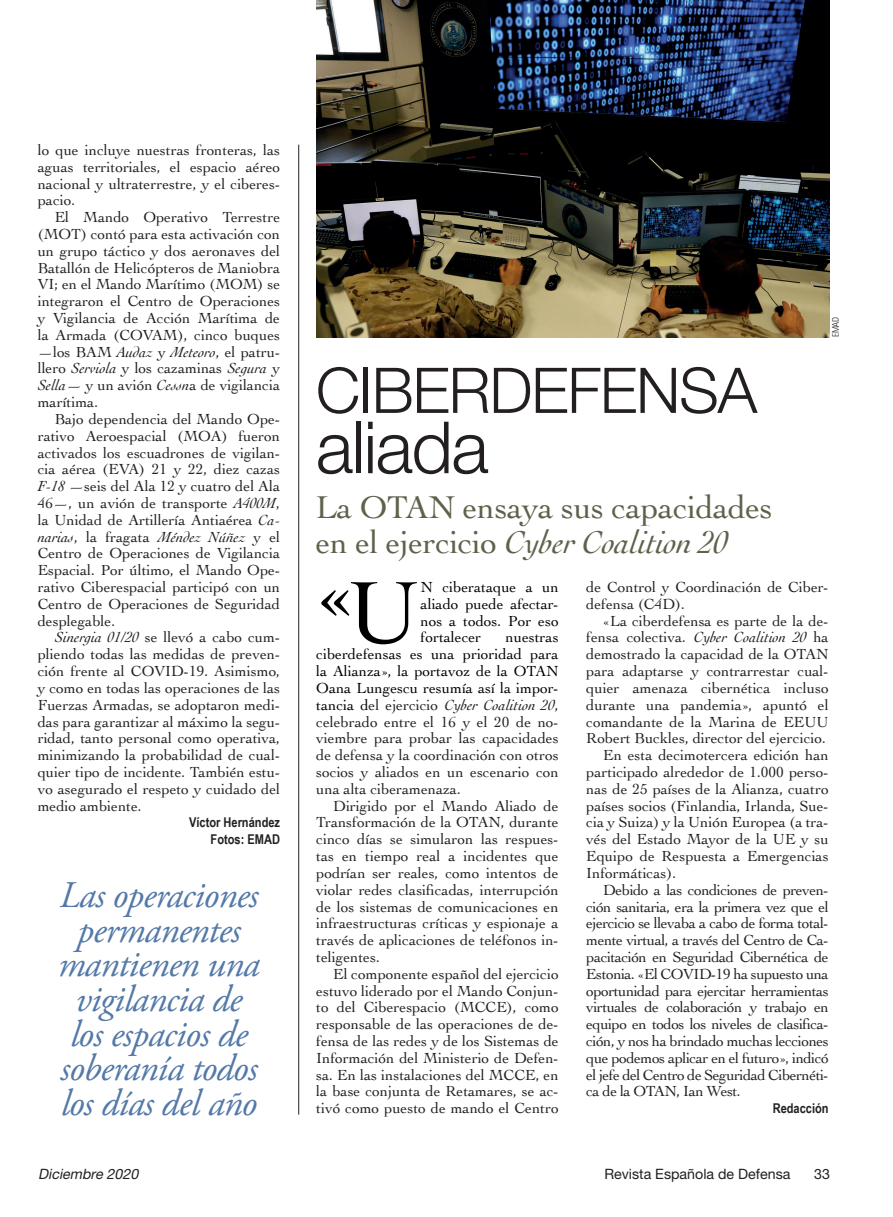
<style>
.page{position:relative;width:893px;height:1217px;background:#fff}
.page>*{position:absolute;margin:0;border:0;box-sizing:border-box;transform-origin:0 0}
.Texto_general{font:92.4px "Cochin";color:#000}
.Texto_general-2{font:300 72px "Helvetica Neue";letter-spacing:-.02em;color:#231f20}
.Texto_general-3{font:300 63px "Helvetica Neue";letter-spacing:-.02em;color:#231f20}
.Sumarioaviación{font:italic 37.5px/34.5px "Adobe Garamond Pro";letter-spacing:-.02em;color:#5379a8;text-align:center}
.Entradilla{font:33px/34.5px "Cochin";letter-spacing:-.01em;color:#60614b}
.Texto_general-4{font:15.3px/16.8px "Cochin";color:#231f20;text-align:justify}
.Texto_general-5{font:15.3px/16.8px "Cochin";color:#000;text-align:justify}
.t1{font:14.25px "Helvetica Neue";color:#231f20}
.t2{font:italic 14.25px "Helvetica Neue";color:#231f20}
.Firma{font:700 13.5px "Arial Narrow";color:#231f20}
.Crédito_foto{font:300 condensed 9px "Univers";color:#231f20}
.s1{font-style:italic}
.s2{color:#000}
</style>
<div class="page">
<hr style="left:298px;top:145px;width:1px;height:969px;background:#231f20">
<img style="left:316px;top:0;width:513px;height:337px">
<p class="Texto_general-4" style="left:38px;top:141px;width:244px">lo que incluye nuestras fronteras, las aguas territoriales, el espacio aéreo nacional y ultraterrestre, y el ciberes&shy;pacio.</p>
<p class="Texto_general-4" style="left:38px;top:208px;width:244px;text-indent:17px">El Mando Operativo Terrestre (MOT) contó para esta activación con un grupo táctico y dos aeronaves del Batallón de Helicópteros de Maniobra VI; en el Mando Marítimo (MOM) se integraron el Centro de Operaciones y Vigilancia de Acción Marítima de la Armada (COVAM), cinco buques —los BAM <span class="s1">Audaz</span> y <span class="s1">Meteoro</span>, el patru&shy;llero <span class="s1">Serviola</span> y los cazaminas <span class="s1">Segura</span> y <span class="s1">Sella</span>— y un avión <span class="s1">Cessn</span>a de vigilancia marítima.</p>
<p class="Texto_general-4" style="left:38px;top:410px;width:244px;text-indent:17px">Bajo dependencia del Mando Ope&shy;rativo Aeroespacial (MOA) fueron activados los escuadrones de vigilan&shy;cia aérea (EVA) 21 y 22, diez cazas <span class="s1">F-18</span> —seis del Ala 12 y cuatro del Ala 46—, un avión de transporte <span class="s1">A400M</span>, la Unidad de Artillería Antiaérea <span class="s1">Ca&shy;narias</span>, la fragata <span class="s1">Méndez Núñez</span> y el Centro de Operaciones de Vigilancia Espacial. Por último, el Mando Ope&shy;rativo Ciberespacial participó con un Centro de Operaciones de Seguridad desplegable.</p>
<p class="Texto_general-4" style="left:38px;top:628px;width:244px;text-indent:17px"><span class="s1">Sinergia 01/20</span> se llevó a cabo cum&shy;pliendo todas las medidas de preven&shy;ción frente al COVID-19. Asimismo, y como en todas las operaciones de las Fuerzas Armadas, se adoptaron medi&shy;das para garantizar al máximo la segu&shy;ridad, tanto personal como operativa, minimizando la probabilidad de cual&shy;quier tipo de incidente. También estu&shy;vo asegurado el respeto y cuidado del medio ambiente.</p>
<p class="Firma" style="left:189px;top:812px;width:93px">Víctor Hernández</p>
<p class="Firma" style="left:211px;top:829px;width:71px">Fotos: EMAD</p>
<p class="Sumarioaviación" style="left:58px;top:879px;width:203px">Las operaciones permanentes mantienen una vigilancia de los espacios de soberanía todos los días del año</p>
<p class="Texto_general-3" style="left:316px;top:339px;width:443px">CIBERDEFENSA</p>
<p class="Texto_general-2" style="left:316px;top:389px;width:174px">aliada</p>
<p class="Entradilla" style="left:316px;top:489px;width:458px">La OTAN ensaya sus capacidades en el ejercicio <span class="s1">Cyber Coalition 20</span></p>
<p class="Crédito_foto" style="left:830px;top:337px;width:22px;rotate:-90deg">EMAD</p>
<p class="Texto_general" style="left:316px;top:538px;width:106px">«U</p>
<p class="Texto_general-5" style="left:421px;top:578px;width:140px">N ciberataque a un aliado puede afectar&shy;nos a todos. Por eso fortalecer</p>
<p class="Texto_general-4" style="left:316px;top:628px;width:244px;text-indent:189px"><span class="s2">nuestras ciberdefensas es una prioridad para la Alianza», la portavoz de la OTAN Oana Lungescu resumía así la impor&shy;tancia d</span>el ejercicio <span class="s1">Cyber Coalition 20</span>, celebrado entre el 16 y el 20 de no&shy;viembre para probar las capacidades de defensa y la coordinación con otros socios y aliados en un escenario con una alta ciberamenaza.</p>
<p class="Texto_general-4" style="left:316px;top:796px;width:244px;text-indent:17px">Dirigido por el Mando Aliado de Transformación de la OTAN, durante cinco días se simularon las respues&shy;tas en tiempo real a incidentes que podrían ser reales, como intentos de violar redes clasificadas, interrupción de los sistemas de comunicaciones en infraestructuras críticas y espionaje a través de aplicaciones de teléfonos in&shy;teligentes.</p>
<p class="Texto_general-4" style="left:316px;top:964px;width:244px;text-indent:17px">El componente español del ejercicio estuvo liderado por el Mando Conjun&shy;to del Ciberespacio (MCCE), como responsable de las operaciones de de&shy;fensa de las redes y de los Sistemas de Información del Ministerio de Defen&shy;sa. En las instalaciones del MCCE, en la base conjunta de Retamares, se ac&shy;tivó como puesto de mando el Centro</p>
<p class="Texto_general-4" style="left:586px;top:578px;width:244px">de Control y Coordinación de Ciber&shy;defensa (C4D).</p>
<p class="Texto_general-4" style="left:586px;top:611px;width:244px;text-indent:17px">«La ciberdefensa es parte de la de&shy;fensa colectiva. <span class="s1">Cyber Coalition 20</span> ha demostrado la capacidad de la OTAN para adaptarse y contrarrestar cual&shy;quier amenaza cibernética incluso durante una pandemia», apuntó el comandante de la Marina de EEUU Robert Buckles, director del ejercicio.</p>
<p class="Texto_general-4" style="left:586px;top:746px;width:244px;text-indent:17px">En esta decimotercera edición han participado alrededor de 1.000 perso&shy;nas de 25 países de la Alianza, cuatro países socios (Finlandia, Irlanda, Sue&shy;cia y Suiza) y la Unión Europea (a tra&shy;vés del Estado Mayor de la UE y su Equipo de Respuesta a Emergencias Informáticas).</p>
<p class="Texto_general-4" style="left:586px;top:880px;width:244px;text-indent:17px">Debido a las condiciones de preven&shy;ción sanitaria, era la primera vez que el ejercicio se llevaba a cabo de forma total&shy;mente virtual, a través del Centro de Ca&shy;pacitación en Seguridad Cibernética de Estonia. «El COVID-19 ha supuesto una oportunidad para ejercitar herramientas virtuales de colaboración y trabajo en equipo en todos los niveles de clasifica&shy;ción, y nos ha brindado muchas lecciones que podemos aplicar en el futuro», indicó el jefe del Centro de Seguridad Cibernéti&shy;ca de la OTAN, Ian West.</p>
<p class="Firma" style="left:773px;top:1097px;width:57px">Redacción</p>
<p class="t2" style="left:38px;top:1164px;width:105px">Diciembre 2020</p>
<p class="t1" style="left:604px;top:1164px;width:188px">Revista Española de Defensa</p>
<p class="t1" style="left:814px;top:1164px;width:17px">33</p>
</div>
